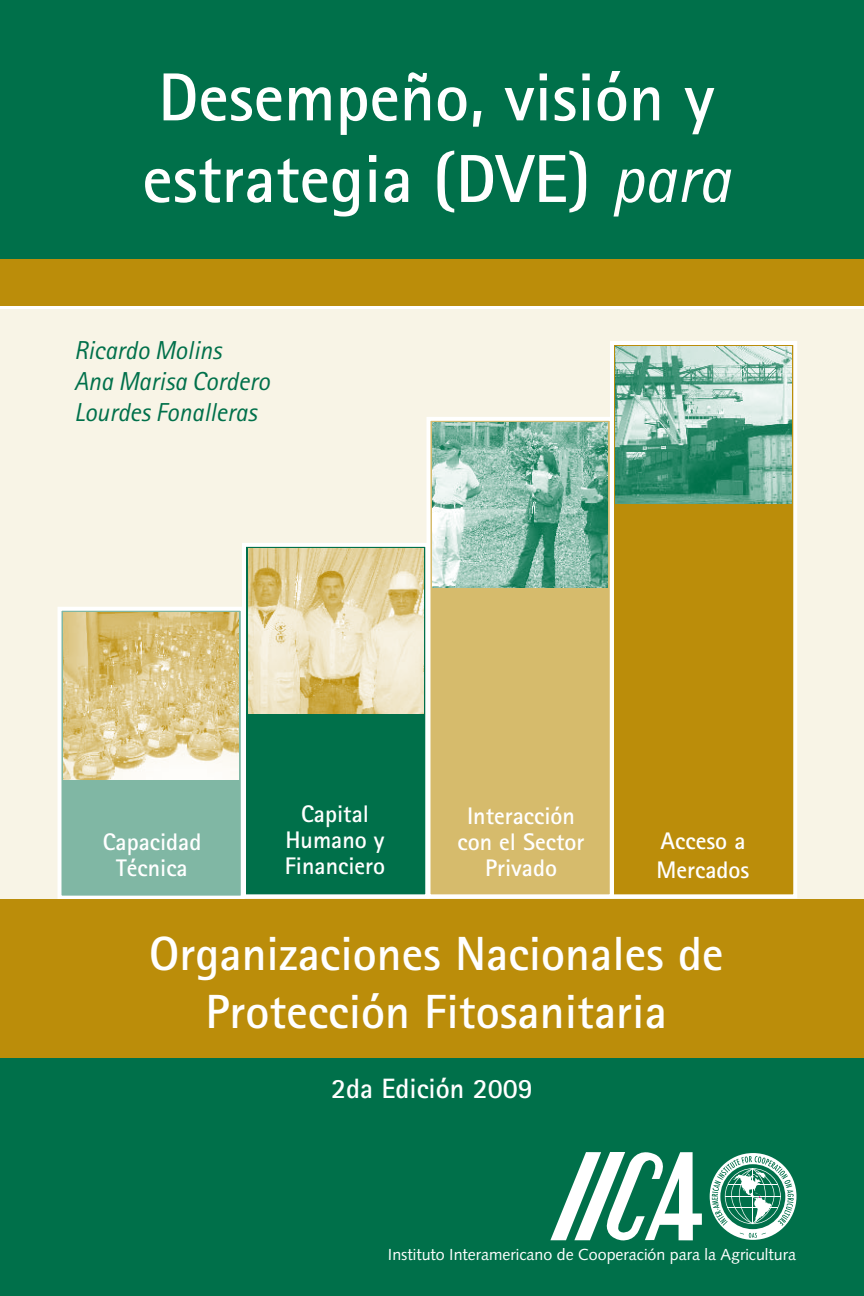
<style>
.page{position:relative;width:864px;height:1296px;background:#fff}
.page>*{position:absolute;margin:0;border:0;box-sizing:border-box;transform-origin:0 0}
.t1{font:700 68px/81.6px "Rotis Sans Serif";color:#fff}
.t2{font:700 48px/57.6px "Rotis Sans Serif";color:#fff;text-align:center}
.t3{font:700 28px "Rotis Sans Serif";color:#fff}
.t4{font:italic 26px/31.2px "Rotis Sans Serif";color:#00704a}
.t5{font:700 24px/26px "Rotis Sans Serif";color:#fff;text-align:center}
.t6{font:16px "Syntax";color:#fff}
.s1{font-weight:400;font-style:italic}
</style>
<div class="page">
<div style="left:0;top:309px;width:864px;height:591px;background:#f8f4e6"></div>
<div style="left:0;top:0;width:864px;height:259px;background:#00704a"></div>
<div style="left:0;top:259px;width:864px;height:47px;background:#bb8d0a"></div>
<div style="left:0;top:1058px;width:864px;height:238px;background:#00704a"></div>
<div style="left:610px;top:341px;width:187px;height:557px;background:#bb8d0a;border:4px solid #fff"></div>
<div style="left:426px;top:417px;width:188px;height:481px;background:#d6bb6c;border:4px solid #fff"></div>
<div style="left:242px;top:543px;width:187px;height:355px;background:#00704a;border:4px solid #fff"></div>
<div style="left:58px;top:607px;width:187px;height:293px;background:#80b7a4;border:4px solid #fff"></div>
<img style="left:615px;top:346px;width:177px;height:157px">
<img style="left:64px;top:613px;width:174px;height:167px">
<img style="left:248px;top:549px;width:175px;height:164px">
<img style="left:433px;top:423px;width:175px;height:164px">
<div style="left:0;top:900px;width:864px;height:158px;background:#bb8d0a"></div>
<svg style="left:550px;top:1146px;width:152px;height:96px"></svg>
<svg style="left:710px;top:1153px;width:86px;height:87px"></svg>
<h1 class="t1" style="left:142px;top:55px;width:589px">Desempeño, visión y estrategia (DVE) <span class="s1">para</span></h1>
<p class="t4" style="left:74px;top:335px;width:197px">Ricardo Molins<br>Ana Marisa Cordero<br>Lourdes Fonalleras</p>
<p class="t5" style="left:103px;top:828px;width:100px">Capacidad<br>Técnica</p>
<p class="t5" style="left:285px;top:800px;width:102px">Capital<br>Humano y<br>Financiero</p>
<p class="t5" style="left:457px;top:802px;width:129px">Interacción con el Sector<br>Privado</p>
<p class="t5" style="left:657px;top:826px;width:94px;line-height:28.8px;text-align:left">Acceso a<br>Mercados</p>
<h2 class="t2" style="left:149px;top:924px;width:576px">Organizaciones Nacionales de<br>Protección Fitosanitaria</h2>
<p class="t3" style="left:331px;top:1071px;width:203px">2da Edición 2009</p>
<p class="t6" style="left:388px;top:1245px;width:410px">Instituto Interamericano de Cooperación para la Agricultura</p>
</div>
